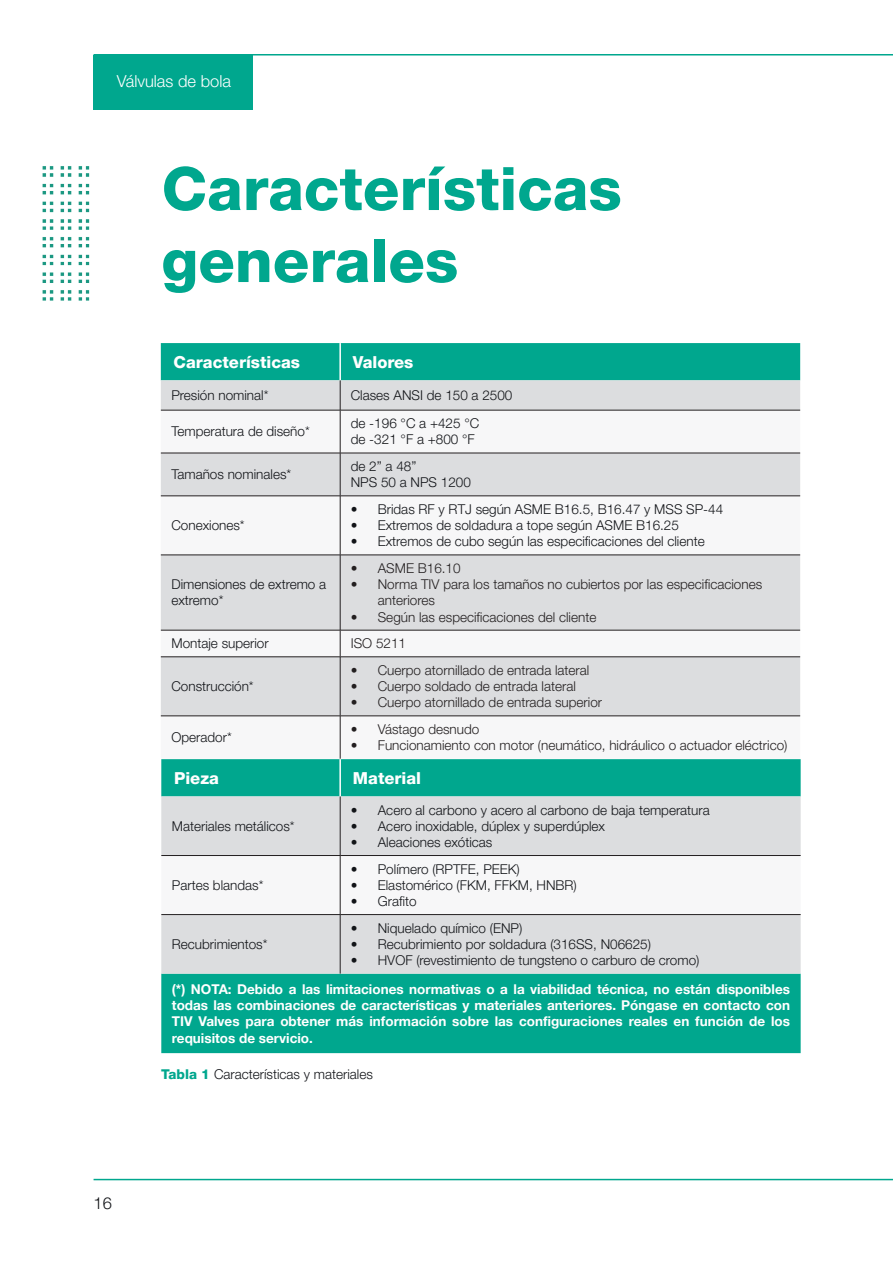
<style>
.page{position:relative;width:893px;height:1263px;background:#fff}
.page>*{position:absolute;margin:0;border:0;box-sizing:border-box;transform-origin:0 0}
.Titolo_Capitolo{font:800 60px/72px "Helvetica Neue LT Pro";color:#00a78e}
.titoli_tabella_bianc{font:800 16.5px "Helvetica Neue LT Pro";color:#fff}
.t1{font:300 16.5px "Helvetica Neue LT Pro";color:#fff}
.t2{font:300 16.5px "Helvetica Neue LT Pro";color:#121418}
.testo_tabella{font:300 13.5px/16.2px "Helvetica Neue LT Pro";color:#121418}
.testo_tabella-2{font:300 13.5px/16.2px "Helvetica Neue LT Pro";color:#231f20}
.testo_tabella-3{font:700 13.5px/16.2px "Helvetica Neue LT Pro";color:#fff;text-align:justify}
.s1{font-weight:800;color:#00a78e}
</style>
<div class="page">
<div style="left:94px;top:55px;width:159px;height:55px;background:#00a78e"></div>
<img style="left:42px;top:166px;width:48px;height:135px">
<hr style="left:94px;top:1179px;width:799px;height:1px;background:#00a78e">
<hr style="left:94px;top:54px;width:799px;height:2px;background:#00a78e">
<div style="left:161px;top:343px;width:639px;height:37px;background:#00a78e"></div>
<div style="left:161px;top:380px;width:639px;height:30px;background:#dcdddf"></div>
<svg style="left:161px;top:411px;width:639px;height:348px;fill:#dcdddf"></svg>
<hr style="left:339px;top:343px;width:2px;height:37px;background:#fff">
<hr style="left:340px;top:380px;width:1px;height:30px;background:#231f20">
<hr style="left:161px;top:410px;width:179px;height:1px;background:#231f20">
<hr style="left:340px;top:410px;width:460px;height:1px;background:#231f20">
<hr style="left:340px;top:410px;width:1px;height:43px;background:#231f20">
<hr style="left:161px;top:453px;width:179px;height:1px;background:#231f20">
<hr style="left:340px;top:453px;width:460px;height:1px;background:#231f20">
<hr style="left:340px;top:453px;width:1px;height:43px;background:#231f20">
<hr style="left:161px;top:496px;width:179px;height:1px;background:#231f20">
<hr style="left:340px;top:496px;width:460px;height:1px;background:#231f20">
<hr style="left:340px;top:496px;width:1px;height:59px;background:#231f20">
<hr style="left:161px;top:555px;width:179px;height:1px;background:#231f20">
<hr style="left:340px;top:555px;width:460px;height:1px;background:#231f20">
<hr style="left:340px;top:555px;width:1px;height:75px;background:#231f20">
<hr style="left:161px;top:630px;width:179px;height:1px;background:#231f20">
<hr style="left:340px;top:630px;width:460px;height:1px;background:#231f20">
<svg style="left:340px;top:630px;width:1px;height:26px"></svg>
<hr style="left:161px;top:656px;width:179px;height:1px;background:#231f20">
<hr style="left:340px;top:656px;width:460px;height:1px;background:#231f20">
<hr style="left:340px;top:657px;width:1px;height:59px;background:#231f20">
<hr style="left:161px;top:716px;width:179px;height:1px;background:#231f20">
<hr style="left:340px;top:716px;width:460px;height:1px;background:#231f20">
<hr style="left:340px;top:716px;width:1px;height:43px;background:#231f20">
<div style="left:161px;top:759px;width:640px;height:294px;background:#00a78e"></div>
<div style="left:161px;top:796px;width:640px;height:178px;background:#dcdddf"></div>
<svg style="left:161px;top:856px;width:640px;height:58px"></svg>
<hr style="left:339px;top:759px;width:2px;height:37px;background:#fff">
<hr style="left:340px;top:796px;width:1px;height:59px;background:#231f20">
<hr style="left:161px;top:855px;width:179px;height:1px;background:#231f20">
<hr style="left:340px;top:855px;width:461px;height:1px;background:#231f20">
<hr style="left:340px;top:856px;width:1px;height:58px;background:#231f20">
<hr style="left:161px;top:914px;width:179px;height:1px;background:#231f20">
<hr style="left:340px;top:914px;width:461px;height:1px;background:#231f20">
<hr style="left:340px;top:915px;width:1px;height:59px;background:#231f20">
<p class="t1" style="left:117px;top:71px;width:116px">Válvulas de bola</p>
<p class="Titolo_Capitolo" style="left:162px;top:153px;width:462px">Características generales</p>
<p class="titoli_tabella_bianc" style="left:174px;top:352px;width:128px">Características</p>
<p class="titoli_tabella_bianc" style="left:353px;top:352px;width:62px">Valores</p>
<p class="testo_tabella" style="left:171px;top:387px;width:99px">Presión nominal*</p>
<p class="testo_tabella" style="left:351px;top:387px;width:163px">Clases ANSI de 150 a 2500</p>
<p class="testo_tabella" style="left:171px;top:423px;width:140px">Temperatura de diseño*</p>
<p class="testo_tabella" style="left:351px;top:415px;width:130px">de -196 °C a +425 °C</p>
<p class="testo_tabella" style="left:351px;top:431px;width:125px">de -321 °F a +800 °F</p>
<p class="testo_tabella" style="left:171px;top:466px;width:121px">Tamaños nominales*</p>
<p class="testo_tabella" style="left:171px;top:517px;width:75px">Conexiones*</p>
<p class="testo_tabella" style="left:171px;top:576px;width:156px">Dimensiones de extremo a extremo*</p>
<p class="testo_tabella" style="left:351px;top:458px;width:67px">de 2” a 48”</p>
<p class="testo_tabella" style="left:351px;top:474px;width:122px">NPS 50 a NPS 1200</p>
<p class="testo_tabella" style="left:351px;top:501px;width:374px">• Bridas RF y RTJ según ASME B16.5, B16.47 y MSS SP-44</p>
<p class="testo_tabella" style="left:351px;top:517px;width:330px">• Extremos de soldadura a tope según ASME B16.25</p>
<p class="testo_tabella" style="left:351px;top:533px;width:355px">• Extremos de cubo según las especificaciones del cliente</p>
<p class="testo_tabella-2" style="left:351px;top:560px;width:111px">• ASME B16.10</p>
<p class="testo_tabella-2" style="left:378px;top:576px;width:386px;text-indent:-27px">• Norma TIV para los tamaños no cubiertos por las especificaciones anteriores</p>
<p class="testo_tabella-2" style="left:351px;top:608px;width:247px">• Según las especificaciones del cliente</p>
<p class="testo_tabella" style="left:171px;top:635px;width:99px">Montaje superior</p>
<p class="testo_tabella-2" style="left:351px;top:635px;width:57px">ISO 5211</p>
<p class="testo_tabella" style="left:171px;top:678px;width:84px">Construcción*</p>
<p class="testo_tabella-2" style="left:351px;top:662px;width:240px">• Cuerpo atornillado de entrada lateral</p>
<p class="testo_tabella-2" style="left:351px;top:678px;width:227px">• Cuerpo soldado de entrada lateral</p>
<p class="testo_tabella-2" style="left:351px;top:694px;width:253px">• Cuerpo atornillado de entrada superior</p>
<p class="testo_tabella" style="left:171px;top:729px;width:62px">Operador*</p>
<p class="testo_tabella-2" style="left:351px;top:721px;width:130px">• Vástago desnudo</p>
<p class="testo_tabella-2" style="left:351px;top:737px;width:438px">• Funcionamiento con motor (neumático, hidráulico o actuador eléctrico)</p>
<p class="titoli_tabella_bianc" style="left:174px;top:768px;width:46px">Pieza</p>
<p class="titoli_tabella_bianc" style="left:353px;top:768px;width:70px">Material</p>
<p class="testo_tabella" style="left:172px;top:818px;width:124px">Materiales metálicos*</p>
<p class="testo_tabella" style="left:351px;top:801px;width:360px">• Acero al carbono y acero al carbono de baja temperatura</p>
<p class="testo_tabella" style="left:351px;top:818px;width:256px">• Acero inoxidable, dúplex y superdúplex</p>
<p class="testo_tabella" style="left:351px;top:834px;width:143px">• Aleaciones exóticas</p>
<p class="testo_tabella" style="left:172px;top:877px;width:93px">Partes blandas*</p>
<p class="testo_tabella" style="left:351px;top:860px;width:171px">• Polímero (RPTFE, PEEK)</p>
<p class="testo_tabella" style="left:351px;top:877px;width:228px">• Elastomérico (FKM, FFKM, HNBR)</p>
<p class="testo_tabella" style="left:351px;top:893px;width:67px">• Grafito</p>
<p class="testo_tabella" style="left:351px;top:919px;width:173px">• Niquelado químico (ENP)</p>
<p class="testo_tabella" style="left:351px;top:936px;width:302px">• Recubrimiento por soldadura (316SS, N06625)</p>
<p class="testo_tabella" style="left:351px;top:952px;width:350px">• HVOF (revestimiento de tungsteno o carburo de cromo)</p>
<p class="testo_tabella-3" style="left:172px;top:981px;width:620px">(*) NOTA: Debido a las limitaciones normativas o a la viabilidad técnica, no están disponibles todas las combinaciones de características y materiales anteriores. Póngase en contacto con TIV Valves para obtener más información sobre las configuraciones reales en función de los requisitos de servicio.</p>
<p class="testo_tabella" style="left:172px;top:936px;width:97px">Recubrimientos*</p>
<p class="t2" style="left:94px;top:1193px;width:20px">16</p>
<p class="testo_tabella" style="left:161px;top:1066px;width:213px"><span class="s1">Tabla 1</span> Características y materiales</p>
</div>
